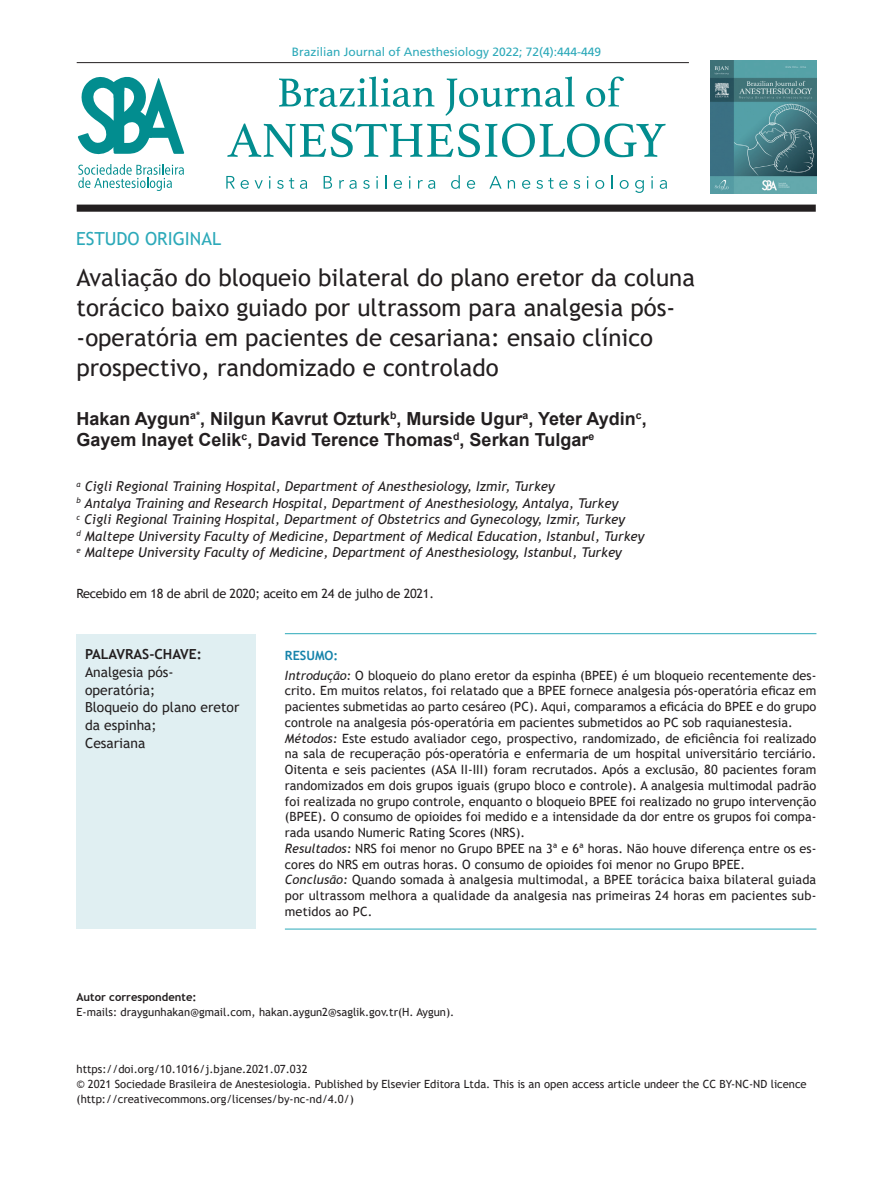
<style>
.page{position:relative;width:893px;height:1191px;background:#fff}
.page>*{position:absolute;margin:0;border:0;box-sizing:border-box;transform-origin:0 0}
.Titulo{font:24px/30px "Trebuchet MS";color:#231f20}
.Autores{font:700 18px "Arial";color:#231f20}
.Definicao_do_Artigo{font:18px "Trebuchet MS";color:#2ca9b9}
.Palavras-chave_Texto{font:13.8px/17.7px "Trebuchet MS";color:#231f20}
.Palavras-chave{font:700 13.8px "Trebuchet MS";color:#231f20}
.Cargos_Instituicoes{font:italic 13.5px "Trebuchet MS";color:#231f20}
.Abstract__Resumo{font:12.75px/15.8px "Trebuchet MS";color:#231f20;text-align:justify}
.Ultima_Linha_Verde_A{font:12.75px/15.8px "Trebuchet MS";letter-spacing:.01em;color:#231f20;text-align:justify}
.Abstract__Resumo-2{font:12.75px "Trebuchet MS";letter-spacing:-.02em;color:#231f20}
.Título_Abstract__Res{font:700 12.75px "Trebuchet MS";color:#1683aa}
.t1{font:12px "Frutiger LT Std";color:#2ca9b9}
.Copyright_Bjan{font:11.25px/15px "Trebuchet MS";color:#231f20}
.Contato_do_Autor{font:11.25px "Trebuchet MS";color:#231f20}
.Contato_do_Autor-2{font:700 11.25px "Trebuchet MS";color:#231f20}
.s1{font-style:italic}
</style>
<div class="page">
<hr style="left:77px;top:62px;width:612px;height:1px;background:#231f20">
<svg style="left:78px;top:77px;width:106px;height:114px"></svg>
<svg style="left:279px;top:77px;width:155px;height:30px"></svg>
<svg style="left:446px;top:77px;width:129px;height:39px"></svg>
<svg style="left:586px;top:77px;width:38px;height:30px"></svg>
<svg style="left:227px;top:123px;width:439px;height:34px"></svg>
<img style="left:710px;top:61px;width:106px;height:133px">
<div style="left:77px;top:205px;width:739px;height:7px;background:#231f20"></div>
<svg style="left:226px;top:176px;width:9px;height:13px"></svg>
<svg style="left:241px;top:180px;width:8px;height:9px"></svg>
<svg style="left:255px;top:180px;width:8px;height:9px"></svg>
<svg style="left:269px;top:176px;width:2px;height:13px"></svg>
<svg style="left:277px;top:178px;width:17px;height:11px"></svg>
<svg style="left:300px;top:180px;width:7px;height:9px"></svg>
<svg style="left:324px;top:176px;width:8px;height:13px"></svg>
<svg style="left:339px;top:180px;width:18px;height:9px"></svg>
<svg style="left:363px;top:180px;width:7px;height:9px"></svg>
<svg style="left:376px;top:176px;width:2px;height:13px"></svg>
<svg style="left:385px;top:175px;width:2px;height:14px"></svg>
<svg style="left:394px;top:180px;width:8px;height:9px"></svg>
<svg style="left:409px;top:176px;width:2px;height:13px"></svg>
<svg style="left:418px;top:180px;width:17px;height:9px"></svg>
<svg style="left:451px;top:175px;width:9px;height:14px"></svg>
<svg style="left:467px;top:180px;width:8px;height:9px"></svg>
<svg style="left:489px;top:176px;width:13px;height:13px"></svg>
<svg style="left:508px;top:180px;width:7px;height:9px"></svg>
<svg style="left:522px;top:180px;width:8px;height:9px"></svg>
<svg style="left:536px;top:178px;width:31px;height:11px"></svg>
<svg style="left:574px;top:180px;width:6px;height:9px"></svg>
<svg style="left:595px;top:180px;width:9px;height:9px"></svg>
<svg style="left:611px;top:175px;width:2px;height:14px"></svg>
<svg style="left:620px;top:180px;width:9px;height:9px"></svg>
<svg style="left:635px;top:180px;width:9px;height:13px"></svg>
<svg style="left:651px;top:176px;width:2px;height:13px"></svg>
<svg style="left:660px;top:180px;width:7px;height:9px"></svg>
<div style="left:77px;top:634px;width:179px;height:294px;background:#e0eff2"></div>
<hr style="left:285px;top:633px;width:531px;height:1px;background:#2ca9b9">
<hr style="left:285px;top:928px;width:531px;height:1px;background:#2ca9b9">
<p class="Definicao_do_Artigo" style="left:76px;top:227px;width:147px">ESTUDO ORIGINAL</p>
<p class="t1" style="left:292px;top:44px;width:311px">Brazilian Journal of Anesthesiology 2022; 72(4):444-449</p>
<p class="Titulo" style="left:77px;top:262px;width:620px">Avaliação do bloqueio bilateral do plano eretor da coluna torácico baixo guiado por ultrassom para analgesia pós--operatória em pacientes de cesariana: ensaio clínico prospectivo, randomizado e controlado</p>
<p class="Autores" style="left:77px;top:406px;width:572px">Hakan Aygun<sup>a*</sup>, Nilgun Kavrut Ozturk<sup>b</sup>, Murside Ugur<sup>a</sup>, Yeter Aydin<sup>c</sup>,</p>
<p class="Autores" style="left:77px;top:427px;width:519px">Gayem Inayet Celik<sup>c</sup>, David Terence Thomas<sup>d</sup>, Serkan Tulgar<sup>e</sup></p>
<p class="Cargos_Instituicoes" style="left:77px;top:478px;width:480px"><sup>a</sup> Cigli Regional Training Hospital, Department of Anesthesiology, Izmir, Turkey</p>
<p class="Cargos_Instituicoes" style="left:77px;top:494px;width:543px"><sup>b</sup> Antalya Training and Research Hospital, Department of Anesthesiology, Antalya, Turkey</p>
<p class="Cargos_Instituicoes" style="left:77px;top:511px;width:550px"><sup>c</sup> Cigli Regional Training Hospital, Department of Obstetrics and Gynecology, Izmir, Turkey</p>
<p class="Cargos_Instituicoes" style="left:77px;top:527px;width:569px"><sup>d</sup> Maltepe University Faculty of Medicine, Department of Medical Education, Istanbul, Turkey</p>
<p class="Cargos_Instituicoes" style="left:77px;top:544px;width:547px"><sup>e</sup> Maltepe University Faculty of Medicine, Department of Anesthesiology, Istanbul, Turkey</p>
<p class="Abstract__Resumo-2" style="left:77px;top:585px;width:359px">Recebido em 18 de abril de 2020; aceito em 24 de julho de 2021.</p>
<p class="Palavras-chave" style="left:85px;top:646px;width:118px">PALAVRAS-CHAVE:</p>
<p class="Palavras-chave_Texto" style="left:85px;top:663px;width:90px">Analgesia pós&shy;operatória;</p>
<p class="Palavras-chave_Texto" style="left:85px;top:698px;width:156px">Bloqueio do plano eretor da espinha;</p>
<p class="Palavras-chave_Texto" style="left:85px;top:734px;width:62px">Cesariana</p>
<p class="Título_Abstract__Res" style="left:285px;top:647px;width:55px">RESUMO:</p>
<p class="Abstract__Resumo" style="left:285px;top:667px;width:533px"><span class="s1">Introdução:</span> O bloqueio do plano eretor da espinha (BPEE) é um bloqueio recentemente des&shy;crito. Em muitos relatos, foi relatado que a BPEE fornece analgesia pós-operatória eficaz em pacientes submetidas ao parto cesáreo (PC). Aqui, comparamos a eficácia do BPEE e do grupo controle na analgesia pós-operatória em pacientes submetidos ao PC sob raquianestesia.</p>
<p class="Abstract__Resumo" style="left:285px;top:730px;width:533px"><span class="s1">Métodos:</span> Este estudo avaliador cego, prospectivo, randomizado, de eficiência foi realizado na sala de recuperação pós-operatória e enfermaria de um hospital universitário terciário.<br>Oitenta e seis pacientes (ASA II-III) foram recrutados. Após a exclusão, 80 pacientes foram randomizados em dois grupos iguais (grupo bloco e controle). A analgesia multimodal padrão foi realizada no grupo controle, enquanto o bloqueio BPEE foi realizado no grupo intervenção (BPEE). O consumo de opioides foi medido e a intensidade da dor entre os grupos foi compa&shy;rada usando Numeric Rating Scores (NRS).</p>
<p class="Abstract__Resumo" style="left:285px;top:840px;width:533px"><span class="s1">Resultados:</span> NRS foi menor no Grupo BPEE na 3ª e 6ª horas. Não houve diferença entre os es&shy;cores do NRS em outras horas. O consumo de opioides foi menor no Grupo BPEE.</p>
<p class="Ultima_Linha_Verde_A" style="left:285px;top:872px;width:533px"><span class="s1">Conclusão:</span> Quando somada à analgesia multimodal, a BPEE torácica baixa bilateral guiada por ultrassom melhora a qualidade da analgesia nas primeiras 24 horas em pacientes sub&shy;metidos ao PC.</p>
<p class="Contato_do_Autor-2" style="left:77px;top:989px;width:122px">Autor correspondente:</p>
<p class="Contato_do_Autor" style="left:77px;top:1004px;width:379px">E-mails: draygunhakan@gmail.com, hakan.aygun2@saglik.gov.tr(H. Aygun).</p>
<p class="Copyright_Bjan" style="left:77px;top:1061px;width:233px">https://doi.org/10.1016/j.bjane.2021.07.032</p>
<p class="Copyright_Bjan" style="left:77px;top:1076px;width:732px">© 2021 Sociedade Brasileira de Anestesiologia. Published by Elsevier Editora Ltda. This is an open access article undeer the CC BY-NC-ND licence (http://creativecommons.org/licenses/by-nc-nd/4.0/)</p>
</div>
